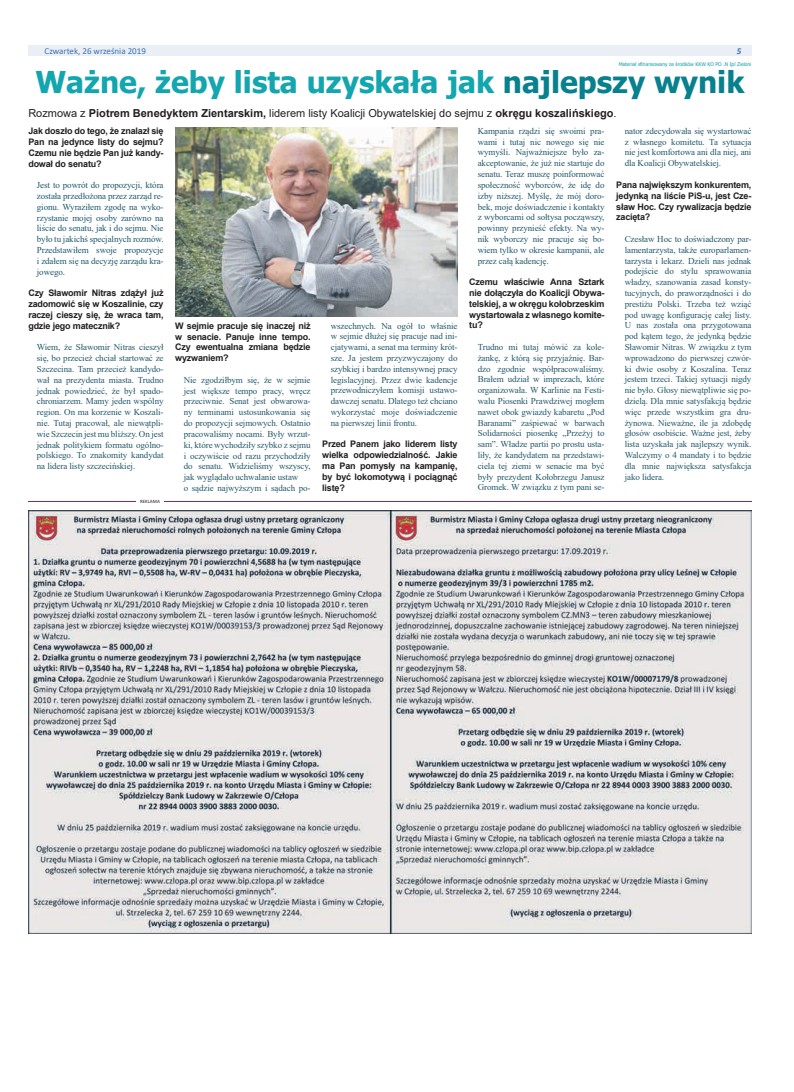
<style>
.page{position:relative;width:794px;height:1092px;background:#fff}
.page>*{position:absolute;margin:0;border:0;box-sizing:border-box;transform-origin:0 0}
.t1{font:700 30px "Tahoma";color:#13a6af}
.t2{font:11px "Arial";color:#231f20}
.t3{font:9px/10.8px "Times New Roman";letter-spacing:-.01em;color:#22586a;text-align:justify}
.t4{font:700 9px/10.8px "Arial";letter-spacing:-.02em;color:#231f20;text-align:justify}
.t5{font:9px/10.8px "Times New Roman";letter-spacing:-.01em;color:#1d586c;text-align:justify}
.t6{font:9px "Calibri";color:#3d72b6}
.t7{font:italic 700 9px "Calibri";color:#3d72b6}
.t8{font:5px "Tahoma";color:#0f9fa8}
.t9{font:5px "Calibri";color:#231f20}
.s1{color:#06818d}
.s2{font-weight:700}
</style>
<div class="page">
<div style="left:28px;top:45px;width:723px;height:11px;background:#eaeff5"></div>
<hr style="left:28px;top:501px;width:723px;height:1px;background:#a02540">
<hr style="left:136px;top:499px;width:28px;height:4px;background:#fff">
<img style="left:175px;top:128px;width:282px;height:188px">
<img style="left:28px;top:510px;width:723px;height:423px">
<p class="t6" style="left:45px;top:44px;width:103px">Czwartek, 26 września 2019</p>
<p class="t7" style="left:736px;top:44px;width:6px">5</p>
<p class="t8" style="left:619px;top:61px;width:134px">Materiał sfinansowany ze środków KKW KO PO .N Ipl Zieloni</p>
<h1 class="t1" style="left:35px;top:61px;width:710px">Ważne, żeby lista uzyskała jak <span class="s1">najlepszy wynik</span></h1>
<p class="t4" style="left:28px;top:126px;width:137px">Jak doszło do tego, że znalazł się Pan na jedynce listy do sejmu?<br>Czemu nie będzie Pan już kandy&shy;dował do senatu?</p>
<p class="t5" style="left:37px;top:179px;width:128px">Jest to powrót do propozycji, która została przedłożona przez zarząd re&shy;gionu. Wyraziłem zgodę na wyko&shy;rzystanie mojej osoby zarówno na liście do senatu, jak i do sejmu. Nie było tu jakichś specjalnych rozmów.<br>Przedstawiłem swoje propozycje i zdałem się na decyzję zarządu kra&shy;jowego.</p>
<p class="t4" style="left:28px;top:288px;width:137px">Czy Sławomir Nitras zdążył już zadomowić się w Koszalinie, czy raczej cieszy się, że wraca tam, gdzie jego matecznik?</p>
<p class="t3" style="left:37px;top:341px;width:128px">Wiem, że Sławomir Nitras cieszył się, bo przecież chciał startować ze Szczecina. Tam przecież kandydo&shy;wał na prezydenta miasta. Trudno jednak powiedzieć, że był spado&shy;chroniarzem. Mamy jeden wspólny region. On ma korzenie w Koszali&shy;nie. Tutaj pracował, ale niewątpli&shy;wie Szczecin jest mu bliższy. On jest jednak politykiem formatu ogólno&shy;polskiego. To znakomity kandydat na lidera listy szczecińskiej.</p>
<p class="t2" style="left:28px;top:105px;width:590px">Rozmowa z <span class="s2">Piotrem Benedyktem Zientarskim,</span> liderem listy Koalicji Obywatelskiej do sejmu z <span class="s2">okręgu koszalińskiego</span>.</p>
<p class="t3" style="left:478px;top:125px;width:128px">Kampania rządzi się swoimi pra&shy;wami i tutaj nic nowego się nie wymyśli. Najważniejsze było za&shy;akceptowanie, że już nie startuje do senatu. Teraz muszę poinformować społeczność wyborców, że idę do izby niższej. Myślę, że mój doro&shy;bek, moje doświadczenie i kontakty z wyborcami od sołtysa począwszy, powinny przynieść efekty. Na wy&shy;nik wyborczy nie pracuje się bo&shy;wiem tylko w okresie kampanii, ale przez całą kadencję.</p>
<p class="t4" style="left:469px;top:277px;width:137px">Czemu właściwie Anna Sztark nie dołączyła do Koalicji Obywa&shy;telskiej, a w okręgu kołobrzeskim wystartowała z własnego komite&shy;tu?</p>
<p class="t3" style="left:478px;top:341px;width:128px">Trudno mi tutaj mówić za kole&shy;żankę, z którą się przyjaźnię. Bar&shy;dzo zgodnie współpracowaliśmy.<br>Brałem udział w imprezach, które organizowała. W Karlinie na Festi&shy;walu Piosenki Prawdziwej mogłem nawet obok gwiazdy kabaretu „Pod Baranami” zaśpiewać w barwach Solidarności piosenkę „Przeżyj to sam”. Władze partii po prostu usta&shy;liły, że kandydatem na przedstawi&shy;ciela tej ziemi w senacie ma być były prezydent Kołobrzegu Janusz Gromek. W związku z tym pani se-</p>
<p class="t3" style="left:624px;top:125px;width:128px">nator zdecydowała się wystartować z własnego komitetu. Ta sytuacja nie jest komfortowa ani dla niej, ani dla Koalicji Obywatelskiej.</p>
<p class="t4" style="left:616px;top:179px;width:137px">Pana największym konkurentem, jedynką na liście PiS-u, jest Cze&shy;sław Hoc. Czy rywalizacja będzie zacięta?</p>
<p class="t3" style="left:624px;top:233px;width:128px">Czesław Hoc to doświadczony par&shy;lamentarzysta, także europarlamen&shy;tarzysta i lekarz. Dzieli nas jednak podejście do stylu sprawowania władzy, szanowania zasad konsty&shy;tucyjnych, do praworządności i do prestiżu Polski. Trzeba też wziąć pod uwagę konfigurację całej listy.<br>U nas została ona przygotowana pod kątem tego, że jedynką będzie Sławomir Nitras. W związku z tym wprowadzono do pierwszej czwór&shy;ki dwie osoby z Koszalina. Teraz jestem trzeci. Takiej sytuacji nigdy nie było. Głosy niewątpliwie się po&shy;dzielą. Dla mnie satysfakcją będzie więc przede wszystkim gra dru&shy;żynowa. Nieważne, ile ja zdobędę głosów osobiście. Ważne jest, żeby lista uzyskała jak najlepszy wynik.<br>Walczymy o 4 mandaty i to będzie dla mnie największa satysfakcja jako lidera.</p>
<p class="t4" style="left:175px;top:320px;width:137px">W sejmie pracuje się inaczej niż w senacie. Panuje inne tempo.<br>Czy ewentualna zmiana będzie wyzwaniem?</p>
<p class="t3" style="left:184px;top:374px;width:128px;text-align:left">Nie zgodziłbym się, że w sejmie jest większe tempo pracy, wręcz przeciwnie. Senat jest obwarowa&shy;ny terminami ustosunkowania się do propozycji sejmowych. Ostatnio pracowaliśmy nocami. Były wrzut&shy;ki, które wychodziły szybko z sejmu i oczywiście od razu przychodziły do senatu. Widzieliśmy wszyscy, jak wyglądało uchwalanie ustaw<br>o sądzie najwyższym i sądach po-</p>
<p class="t3" style="left:331px;top:320px;width:128px">wszechnych. Na ogół to właśnie w sejmie dłużej się pracuje nad ini&shy;cjatywami, a senat ma terminy krót&shy;sze. Ja jestem przyzwyczajony do szybkiej i bardzo intensywnej pracy legislacyjnej. Przez dwie kadencje przewodniczyłem komisji ustawo&shy;dawczej senatu. Dlatego też chciano wykorzystać moje doświadczenie na pierwszej linii frontu.</p>
<p class="t4" style="left:322px;top:439px;width:137px">Przed Panem jako liderem listy wielka odpowiedzialność. Jakie ma Pan pomysły na kampanię, by być lokomotywą i pociągnąć listę?</p>
<p class="t9" style="left:140px;top:497px;width:21px">REKLAMA</p>
</div>
